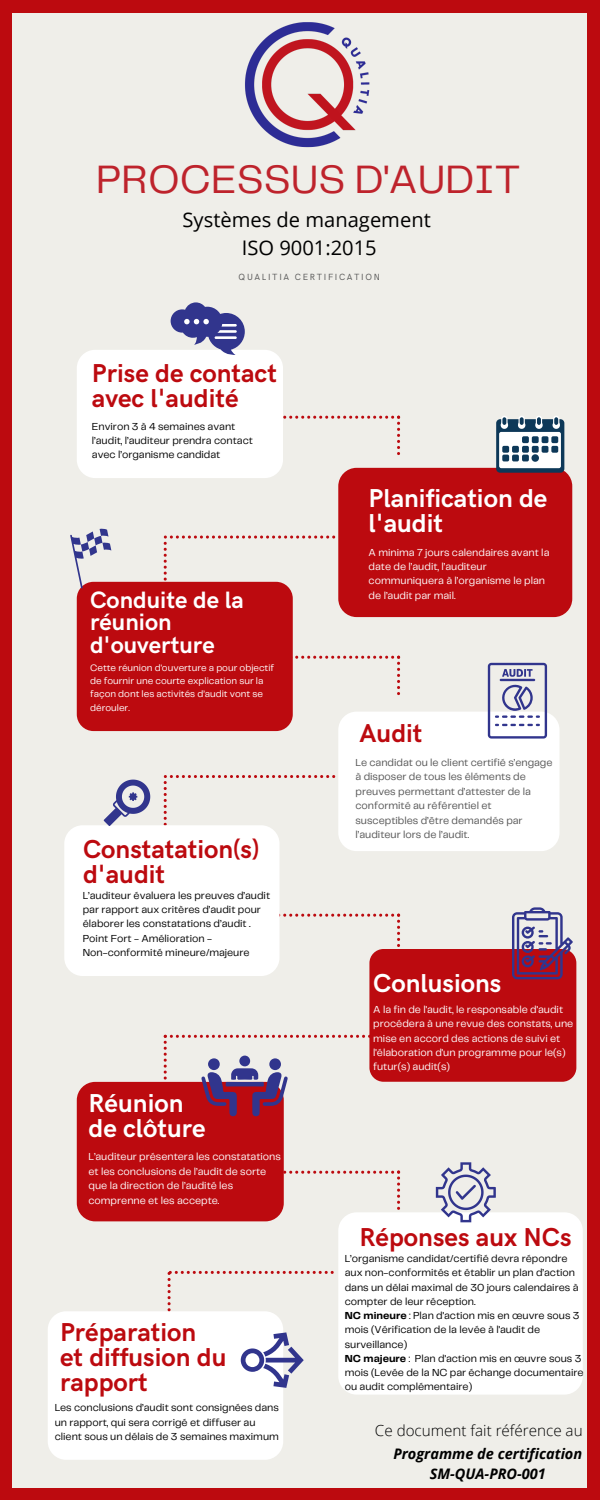
<style>
.page{position:relative;width:600px;height:1500px;background:#bc0a0f}
.page>*{position:absolute;margin:0;border:0;box-sizing:border-box;transform-origin:0 0}
.t1{font:41.1px "Telegraf";color:#be232c}
.t2{font:700 26px/24.8px "HK Grotesk";color:#bc0a0f}
.t3{font:700 26px/24.8px "HK Grotesk";color:#fff}
.t4{font:700 23.7px/22.6px "HK Grotesk";color:#fff}
.t5{font:20.1px/27.8px "Open Sans";color:#000;text-align:center}
.t6{font:300 15.2px "Open Sans";color:#000}
.t7{font:italic 700 14.5px/20.2px "Open Sans";color:#000;text-align:center}
.t8{font:10.6px/14.2px "Telegraf";color:#000}
.t9{font:10.6px/14.4px "Telegraf";color:#fff}
.t10{font:10.6px/14.4px "Telegraf";color:#545454}
.t11{font:9.7px/13.2px "Telegraf";color:#fff}
.t12{font:9px "HK Grotesk";letter-spacing:.18em;color:#545454}
.s1{font-weight:700}
</style>
<div class="page">
<div style="left:13px;top:13px;width:574px;height:1474px;background:#efeee9"></div>
<svg style="left:164px;top:536px;width:171px;height:45px"></svg>
<svg style="left:164px;top:775px;width:171px;height:50px"></svg>
<svg style="left:283px;top:416px;width:117px;height:39px"></svg>
<div style="left:64px;top:825px;width:216px;height:151px;background:#fff;border-radius:18px"></div>
<div style="left:77px;top:582px;width:216px;height:149px;background:#bc0a0f;border-radius:17px"></div>
<div style="left:338px;top:468px;width:234px;height:149px;background:#bc0a0f;border-radius:18px"></div>
<div style="left:338px;top:712px;width:222px;height:139px;background:#fff;border-radius:18px"></div>
<div style="left:77px;top:350px;width:206px;height:128px;background:#fff;border-radius:18px"></div>
<div style="left:369px;top:949px;width:207px;height:133px;background:#bc0a0f;border-radius:14px"></div>
<div style="left:338px;top:1212px;width:245px;height:183px;background:#fff;border-radius:18px"></div>
<div style="left:77px;top:1082px;width:207px;height:139px;background:#bc0a0f;border-radius:18px"></div>
<svg style="left:292px;top:656px;width:108px;height:39px"></svg>
<svg style="left:279px;top:914px;width:121px;height:39px"></svg>
<svg style="left:282px;top:1170px;width:118px;height:40px"></svg>
<img style="left:238px;top:12px;width:143px;height:136px">
<div style="left:48px;top:1311px;width:235px;height:149px;background:#fff;border-radius:18px"></div>
<svg style="left:171px;top:302px;width:74px;height:53px"></svg>
<div style="left:496px;top:419px;width:68px;height:54px;background:#0d3858;border-radius:4px"></div>
<div style="left:501px;top:416px;width:7px;height:10px;background:#fff;border-radius:3px"></div>
<svg style="left:501px;top:417px;width:7px;height:12px"></svg>
<div style="left:519px;top:416px;width:6px;height:10px;background:#fff;border-radius:3px"></div>
<svg style="left:518px;top:417px;width:7px;height:12px"></svg>
<div style="left:536px;top:416px;width:6px;height:10px;background:#fff;border-radius:3px"></div>
<svg style="left:535px;top:417px;width:8px;height:12px"></svg>
<div style="left:553px;top:416px;width:6px;height:10px;background:#fff;border-radius:3px"></div>
<svg style="left:553px;top:417px;width:7px;height:12px"></svg>
<div style="left:499px;top:432px;width:62px;height:36px;background:#fff;border-radius:2px"></div>
<div style="left:522px;top:436px;width:7px;height:7px;background:#0d3858;border-radius:2px"></div>
<div style="left:532px;top:436px;width:7px;height:7px;background:#0d3858;border-radius:2px"></div>
<div style="left:542px;top:436px;width:6px;height:7px;background:#0d3858;border-radius:2px"></div>
<div style="left:551px;top:436px;width:7px;height:7px;background:#0d3858;border-radius:2px"></div>
<div style="left:522px;top:446px;width:7px;height:7px;background:#0d3858;border-radius:2px"></div>
<div style="left:532px;top:446px;width:7px;height:7px;background:#0d3858;border-radius:2px"></div>
<div style="left:542px;top:446px;width:6px;height:7px;background:#0d3858;border-radius:2px"></div>
<div style="left:551px;top:446px;width:7px;height:7px;background:#0d3858;border-radius:2px"></div>
<div style="left:502px;top:446px;width:7px;height:7px;background:#0d3858;border-radius:2px"></div>
<div style="left:512px;top:446px;width:7px;height:7px;background:#0d3858;border-radius:2px"></div>
<div style="left:522px;top:455px;width:7px;height:6px;background:#0d3858;border-radius:2px"></div>
<div style="left:502px;top:455px;width:7px;height:6px;background:#0d3858;border-radius:2px"></div>
<div style="left:512px;top:455px;width:7px;height:6px;background:#0d3858;border-radius:2px"></div>
<svg style="left:532px;top:454px;width:7px;height:8px"></svg>
<svg style="left:70px;top:529px;width:41px;height:60px"></svg>
<svg style="left:488px;top:663px;width:59px;height:76px"></svg>
<svg style="left:104px;top:780px;width:46px;height:46px"></svg>
<svg style="left:512px;top:907px;width:61px;height:72px"></svg>
<svg style="left:164px;top:1035px;width:213px;height:81px"></svg>
<div style="left:269px;top:1058px;width:12px;height:12px;background:#31358d;border-radius:50%"></div>
<div style="left:208px;top:1058px;width:12px;height:12px;background:#31358d;border-radius:50%"></div>
<div style="left:239px;top:1056px;width:11px;height:10px;background:#31358d;border-radius:50%"></div>
<svg style="left:436px;top:1162px;width:60px;height:60px"></svg>
<svg style="left:241px;top:1332px;width:63px;height:56px"></svg>
<svg style="left:168px;top:1271px;width:166px;height:40px"></svg>
<h1 class="t1" style="left:96px;top:161px;width:426px">PROCESSUS D'AUDIT</h1>
<h3 class="t5" style="left:183px;top:205px;width:250px">Systèmes de management<br>ISO 9001:2015</h3>
<p class="t12" style="left:239px;top:272px;width:143px">QUALITIA CERTIFICATION</p>
<h2 class="t2" style="left:92px;top:362px;width:187px">Prise de contact avec l'audité</h2>
<p class="t8" style="left:92px;top:420px;width:162px">Environ 3 à 4 semaines avant l’audit, l’auditeur prendra contact avec l’organisme candidat</p>
<h3 class="t4" style="left:90px;top:589px;width:155px">Conduite de la réunion d'ouverture</h3>
<p class="t11" style="left:90px;top:662px;width:185px">Cette réunion d'ouverture a pour objectif de fournir une courte explication sur la façon dont les activités d’audit vont se dérouler.</p>
<h2 class="t2" style="left:83px;top:838px;width:178px">Constatation(s) d'audit</h2>
<p class="t8" style="left:83px;top:889px;width:189px">L’auditeur évaluera les preuves d’audit par rapport aux critères d’audit pour élaborer les constatations d’audit .<br>Point Fort - Amélioration - Non-conformité mineure/majeure</p>
<h2 class="t3" style="left:88px;top:1092px;width:119px">Réunion de clôture</h2>
<p class="t9" style="left:88px;top:1150px;width:194px">L’auditeur présentera les constatations et les conclusions de l’audit de sorte que la direction de l’audité les comprenne et les accepte.</p>
<h2 class="t2" style="left:60px;top:1321px;width:168px">Préparation<br>et diffusion du rapport</h2>
<p class="t8" style="left:55px;top:1401px;width:226px">Les conclusions d’audit sont consignées dans un rapport, qui sera corrigé et diffuser au client sous un délais de 3 semaines maximum</p>
<h2 class="t3" style="left:369px;top:487px;width:180px">Planification de l'audit</h2>
<p class="t9" style="left:369px;top:545px;width:182px">A minima 7 jours calendaires avant la date de l’audit, l’auditeur communiquera à l’organisme le plan de l’audit par mail.</p>
<h2 class="t2" style="left:359px;top:722px;width:65px">Audit</h2>
<p class="t10" style="left:356px;top:756px;width:199px">Le candidat ou le client certifié s’engage à disposer de tous les éléments de preuves permettant d’attester de la conformité au référentiel et susceptibles d’être demandés par l’auditeur lors de l’audit.</p>
<h2 class="t3" style="left:373px;top:972px;width:130px">Conlusions</h2>
<p class="t9" style="left:373px;top:1003px;width:202px">A la fin de l'audit, le responsable d'audit procédera à une revue des constats, une mise en accord des actions de suivi et l'élaboration d'un programme pour le(s) futur(s) audit(s)</p>
<h2 class="t2" style="left:359px;top:1226px;width:214px">Réponses aux NCs</h2>
<p class="t8" style="left:345px;top:1252px;width:240px">L’organisme candidat/certifié devra répondre aux non-conformités et établir un plan d’action dans un délai maximal de 30 jours calendaires à compter de leur réception.<br><span class="s1">NC mineure</span> : Plan d'action mis en œuvre sous 3 mois (Vérification de la levée à l'audit de surveillance)<br><span class="s1">NC majeure</span> : Plan d'action mis en œuvre sous 3 mois (Levée de la NC par échange documentaire ou audit complémentaire)</p>
<h3 class="t6" style="left:375px;top:1420px;width:209px">Ce document fait référence au</h3>
<h3 class="t7" style="left:393px;top:1443px;width:190px">Programme de certification<br>SM-QUA-PRO-001</h3>
</div>
